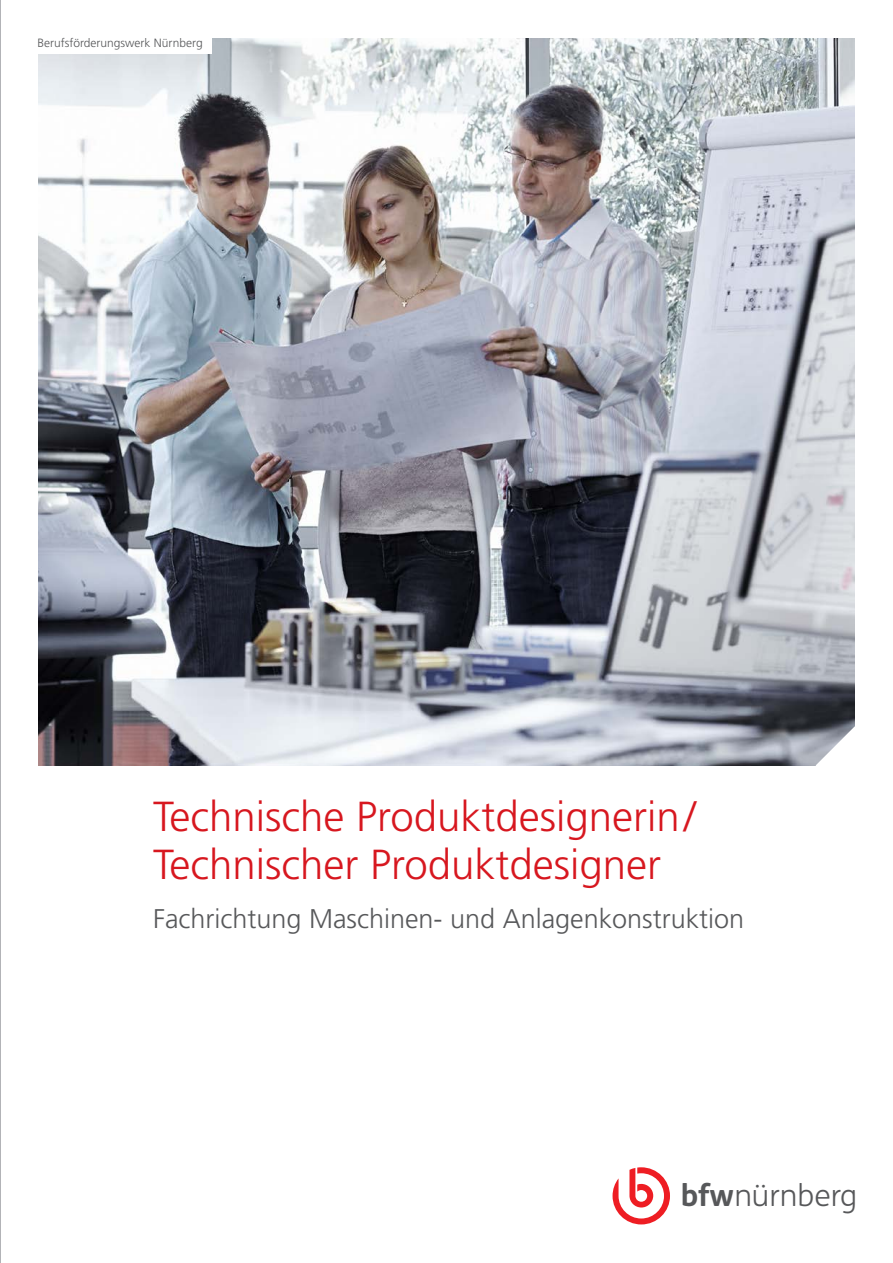
<style>
.page{position:relative;width:893px;height:1263px;background:#fff}
.page>*{position:absolute;margin:0;border:0;box-sizing:border-box;transform-origin:0 0}
.t1{font:300 42px/48px "Frutiger";color:#d7171f}
.t2{font:300 30.3px "FS Me";color:#57585a}
.t3{font:300 27px "Frutiger";color:#57585a}
.t4{font:300 12px "Frutiger";color:#57585a}
.s1{font-weight:700}
</style>
<div class="page">
<hr style="left:0;top:0;width:1px;height:1263px;background:#b2b3b7">
<img style="left:38px;top:38px;width:817px;height:727px">
<svg style="left:816px;top:726px;width:39px;height:39px"></svg>
<div style="left:11px;top:0;width:201px;height:53px;background:#fff"></div>
<svg style="left:613px;top:1167px;width:57px;height:57px"></svg>
<p class="t4" style="left:37px;top:36px;width:167px">Berufsförderungswerk Nürnberg</p>
<p class="t1" style="left:153px;top:793px;width:544px">Technische Produktdesignerin/<br>Technischer Produktdesigner</p>
<p class="t3" style="left:153px;top:903px;width:593px">Fachrichtung Maschinen- und Anlagenkonstruktion</p>
<p class="t2" style="left:681px;top:1174px;width:178px"><span class="s1">bfw</span>nürnberg</p>
</div>
